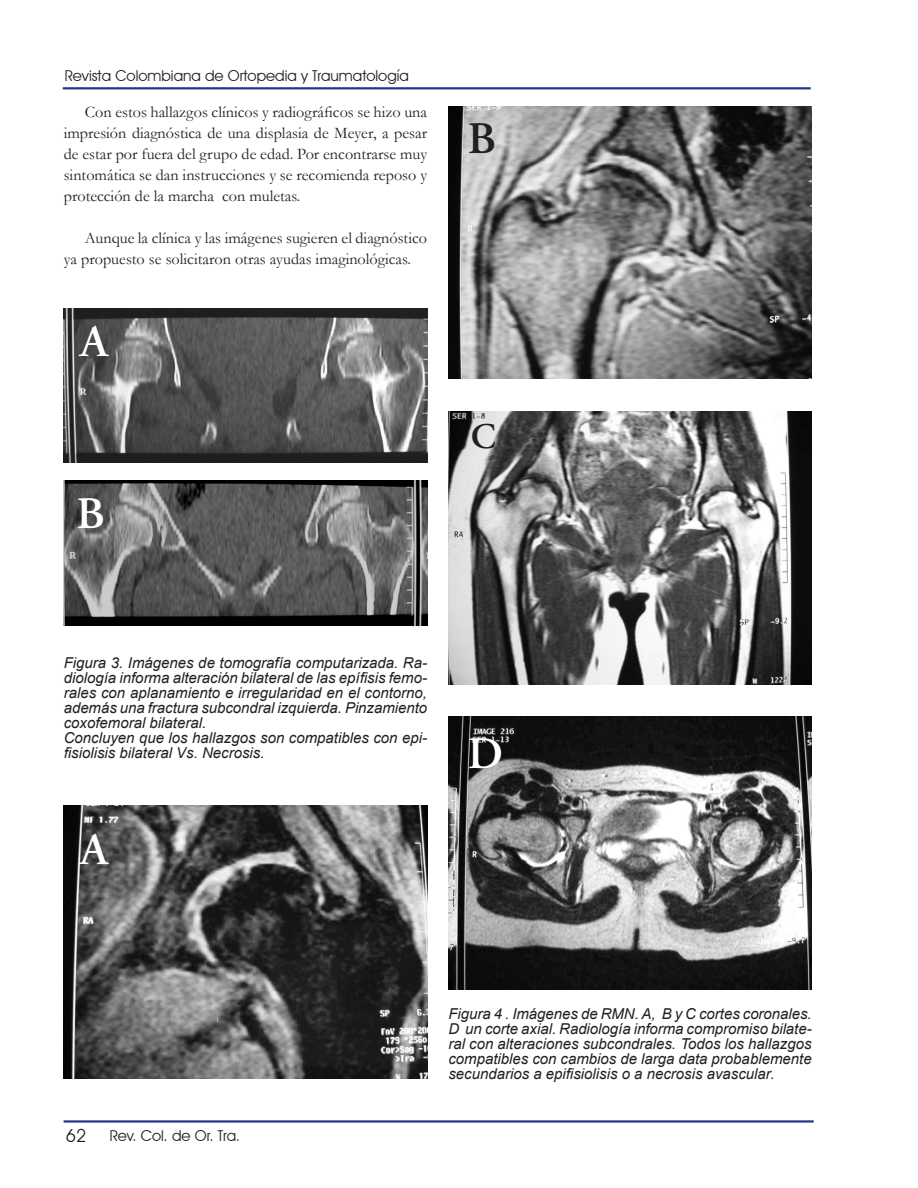
<style>
.page{position:relative;width:918px;height:1188px;background:#fff}
.page>*{position:absolute;margin:0;border:0;box-sizing:border-box;transform-origin:0 0}
.TITULO_ARTICULO{font:600 45px "Adobe Garamond";color:#fff}
.TITULO_ARTICULO-2{font:600 45px "Adobe Garamond";color:#231f20}
.TITULO_ARTICULO-3{font:600 36px "Adobe Garamond";color:#231f20}
.t1{font:18px "Avant Garde IT Cby BT";color:#231f20}
.TEXTO_CORRIDO{font:16.2px/21px "Garamond";color:#231f20;text-align:justify}
.PIEDEFOTO{font:italic 15px/15px "Arial";color:#231f20;text-align:justify}
.t2{font:15px "Avant Garde IT Cby BT";color:#231f20}
</style>
<div class="page">
<hr style="left:64px;top:1120px;width:750px;height:3px;background:#26358f">
<hr style="left:63px;top:87px;width:748px;height:2px;background:#26358f">
<img style="left:64px;top:308px;width:363px;height:154px">
<img style="left:64px;top:480px;width:363px;height:146px">
<img style="left:64px;top:806px;width:363px;height:272px">
<img style="left:448px;top:412px;width:364px;height:273px">
<img style="left:448px;top:106px;width:364px;height:273px">
<img style="left:448px;top:716px;width:364px;height:273px">
<p class="t2" style="left:65px;top:66px;width:346px">Revista Colombiana de Ortopedia y Traumatología</p>
<p class="TEXTO_CORRIDO" style="left:64px;top:101px;width:365px;text-indent:21px">Con estos hallazgos clínicos y radiográficos se hizo una impresión diagnóstica de una displasia de Meyer, a pesar de estar por fuera del grupo de edad. Por encontrarse muy sintomática se dan instrucciones y se recomienda reposo y protección de la marcha con muletas.</p>
<p class="TEXTO_CORRIDO" style="left:64px;top:227px;width:365px;text-indent:21px">Aunque la clínica y las imágenes sugieren el diagnóstico ya propuesto se solicitaron otras ayudas imaginológicas.</p>
<p class="TITULO_ARTICULO" style="left:80px;top:317px;width:30px">A</p>
<p class="TITULO_ARTICULO" style="left:77px;top:489px;width:30px">B</p>
<p class="TITULO_ARTICULO-2" style="left:468px;top:114px;width:30px">B</p>
<p class="TITULO_ARTICULO-3" style="left:471px;top:417px;width:26px">C</p>
<p class="PIEDEFOTO" style="left:64px;top:655px;width:365px">Figura 3. Imágenes de tomografía computarizada. Ra&shy;diología informa alteración bilateral de las epífisis femo&shy;rales con aplanamiento e irregularidad en el contorno, además una fractura subcondral izquierda. Pinzamiento coxofemoral bilateral.</p>
<p class="PIEDEFOTO" style="left:64px;top:730px;width:365px">Concluyen que los hallazgos son compatibles con epi&shy;fisiolisis bilateral Vs. Necrosis.</p>
<p class="TITULO_ARTICULO" style="left:80px;top:825px;width:30px">A</p>
<p class="TITULO_ARTICULO" style="left:468px;top:729px;width:37px">D</p>
<p class="t1" style="left:66px;top:1124px;width:22px">62</p>
<p class="t2" style="left:110px;top:1127px;width:132px">Rev. Col. de Or. Tra.</p>
<p class="PIEDEFOTO" style="left:448px;top:1006px;width:365px">Figura 4 . Imágenes de RMN. A, B y C cortes coronales.<br>D un corte axial. Radiología informa compromiso bilate&shy;ral con alteraciones subcondrales. Todos los hallazgos compatibles con cambios de larga data probablemente secundarios a epifisiolisis o a necrosis avascular.</p>
</div>
